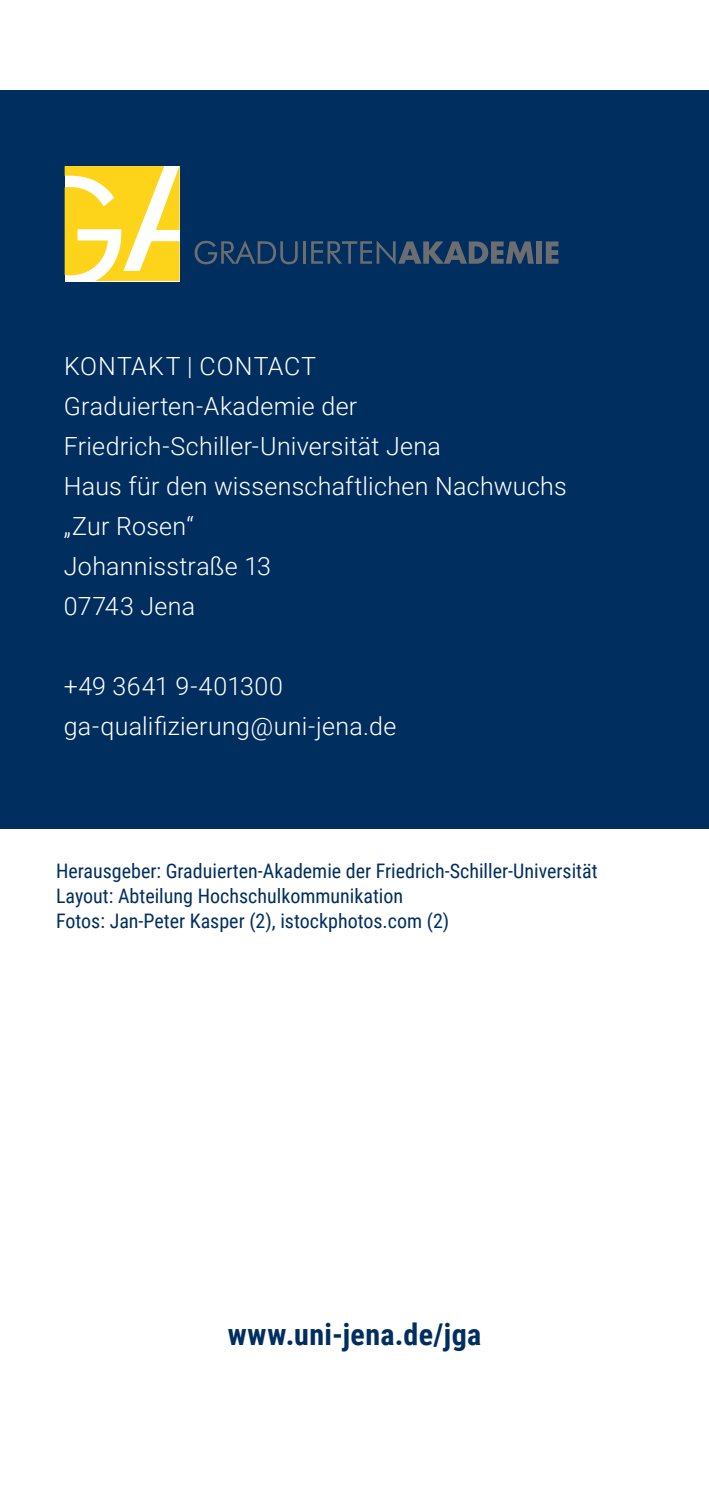
<style>
.page{position:relative;width:709px;height:1489px;background:#fff}
.page>*{position:absolute;margin:0;border:0;box-sizing:border-box;transform-origin:0 0}
.t1{font:700 30px "Roboto Condensed";letter-spacing:.01em;color:#002e5e}
.t2{font:300 25px/40px "Roboto";letter-spacing:.01em;color:#fff}
.t3{font:20px/25px "Roboto Condensed";color:#002e5e}
</style>
<div class="page">
<div style="left:0;top:90px;width:709px;height:739px;background:#002e5e"></div>
<svg style="left:65px;top:166px;width:115px;height:115px;background:#fee05d"></svg>
<svg style="left:194px;top:240px;width:104px;height:24px"></svg>
<hr style="left:303px;top:241px;width:3px;height:23px;background:#6c6d70">
<svg style="left:311px;top:240px;width:223px;height:24px"></svg>
<div style="left:536px;top:241px;width:6px;height:23px;background:#6c6d70"></div>
<svg style="left:546px;top:241px;width:12px;height:23px"></svg>
<p class="t2" style="left:64px;top:345px;width:504px">KONTAKT | CONTACT<br>Graduierten-Akademie der<br>Friedrich-Schiller-Universität Jena<br>Haus für den wissenschaftlichen Nachwuchs „Zur Rosen“<br>Johannisstraße 13<br>07743 Jena</p>
<p class="t2" style="left:64px;top:665px;width:334px">+49 3641 9-401300 ga-qualifizierung@uni-jena.de</p>
<p class="t3" style="left:56px;top:857px;width:543px">Herausgeber: Graduierten-Akademie der Friedrich-Schiller-Universität<br>Layout: Abteilung Hochschulkommunikation<br>Fotos: Jan-Peter Kasper (2), istockphotos.com (2)</p>
<p class="t1" style="left:228px;top:1313px;width:255px">www.uni-jena.de/jga</p>
</div>
